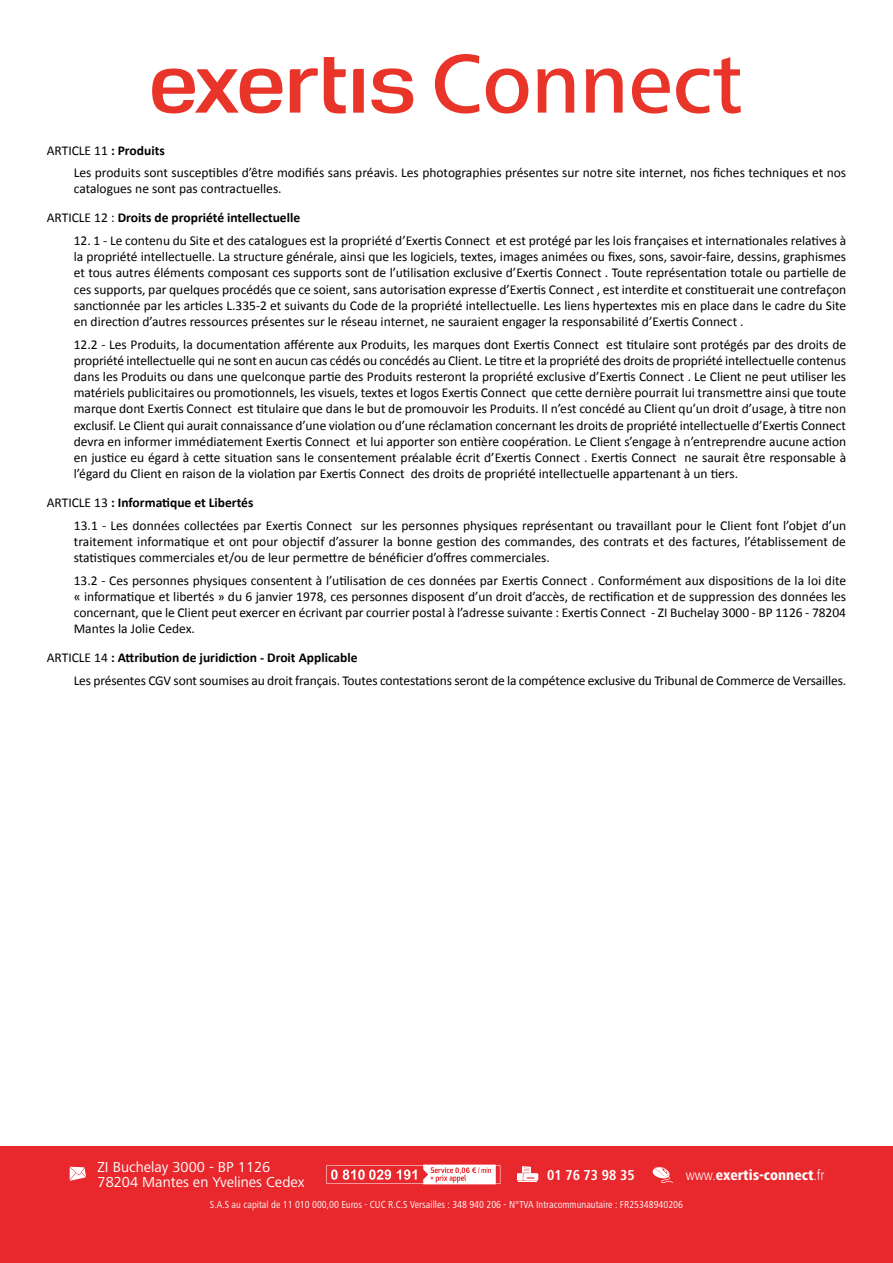
<style>
.page{position:relative;width:893px;height:1263px;background:#fff}
.page>*{position:absolute;margin:0;border:0;box-sizing:border-box;transform-origin:0 0}
.t1{font:15px/15px "Frutiger Next LT";color:#fff}
.t2{font:800 condensed 15px "Frutiger Next LT";color:#fff}
.t3{font:700 condensed 15px "Frutiger Next LT";color:#fff}
.t4{font:13.5px/16.2px "Calibri";color:#000001}
.t5{font:condensed 10.5px "Frutiger Next LT";color:#fff}
.s1{font-weight:700}
.s2{font-weight:300}
</style>
<div class="page">
<div style="left:0;top:1146px;width:893px;height:117px;background:#e9282d"></div>
<svg style="left:326px;top:1164px;width:174px;height:20px"></svg>
<svg style="left:152px;top:57px;width:261px;height:57px"></svg>
<svg style="left:435px;top:54px;width:45px;height:60px"></svg>
<svg style="left:486px;top:68px;width:42px;height:46px"></svg>
<svg style="left:537px;top:68px;width:37px;height:45px"></svg>
<svg style="left:586px;top:68px;width:37px;height:45px"></svg>
<svg style="left:632px;top:68px;width:38px;height:46px"></svg>
<svg style="left:676px;top:57px;width:65px;height:57px"></svg>
<svg style="left:517px;top:1166px;width:21px;height:16px"></svg>
<svg style="left:652px;top:1167px;width:21px;height:16px"></svg>
<svg style="left:70px;top:1167px;width:16px;height:14px"></svg>
<p class="t4" style="left:74px;top:139px;width:774px;line-height:22.5px;text-indent:-27px">ARTICLE 11 <span class="s1">: Produits<br></span>Les produits sont susceptibles d’être modifiés sans préavis. Les photographies présentes sur notre site internet, nos fiches techniques et nos</p>
<p class="t4" style="left:47px;top:175px;width:255px;line-height:29px;text-indent:27px">catalogues ne sont pas contractuelles.<br>ARTICLE 12 : <span class="s1">Droits de propriété intellectuelle</span></p>
<p class="t4" style="left:74px;top:232px;width:774px;text-align:justify">12. 1 - Le contenu du Site et des catalogues est la propriété d’Exertis Connect et est protégé par les lois françaises et internationales relatives à la propriété intellectuelle. La structure générale, ainsi que les logiciels, textes, images animées ou fixes, sons, savoir-faire, dessins, graphismes et tous autres éléments composant ces supports sont de l’utilisation exclusive d’Exertis Connect . Toute représentation totale ou partielle de ces supports, par quelques procédés que ce soient, sans autorisation expresse d’Exertis Connect , est interdite et constituerait une contrefaçon sanctionnée par les articles L.335-2 et suivants du Code de la propriété intellectuelle. Les liens hypertextes mis en place dans le cadre du Site en direction d’autres ressources présentes sur le réseau internet, ne sauraient engager la responsabilité d’Exertis Connect .</p>
<p class="t4" style="left:74px;top:336px;width:774px;text-align:justify">12.2 - Les Produits, la documentation afférente aux Produits, les marques dont Exertis Connect est titulaire sont protégés par des droits de propriété intellectuelle qui ne sont en aucun cas cédés ou concédés au Client. Le titre et la propriété des droits de propriété intellectuelle contenus dans les Produits ou dans une quelconque partie des Produits resteront la propriété exclusive d’Exertis Connect . Le Client ne peut utiliser les matériels publicitaires ou promotionnels, les visuels, textes et logos Exertis Connect que cette dernière pourrait lui transmettre ainsi que toute marque dont Exertis Connect est titulaire que dans le but de promouvoir les Produits. Il n’est concédé au Client qu’un droit d’usage, à titre non exclusif. Le Client qui aurait connaissance d’une violation ou d’une réclamation concernant les droits de propriété intellectuelle d’Exertis Connect devra en informer immédiatement Exertis Connect et lui apporter son entière coopération. Le Client s’engage à n’entreprendre aucune action en justice eu égard à cette situation sans le consentement préalable écrit d’Exertis Connect . Exertis Connect ne saurait être responsable à l’égard du Client en raison de la violation par Exertis Connect des droits de propriété intellectuelle appartenant à un tiers.</p>
<p class="t4" style="left:74px;top:491px;width:774px;line-height:22.5px;text-indent:-27px">ARTICLE 13 <span class="s1">: Informatique et Libertés<br></span>13.1 - Les données collectées par Exertis Connect sur les personnes physiques représentant ou travaillant pour le Client font l’objet d’un</p>
<p class="t4" style="left:74px;top:533px;width:774px">traitement informatique et ont pour objectif d’assurer la bonne gestion des commandes, des contrats et des factures, l’établissement de statistiques commerciales et/ou de leur permettre de bénéficier d’offres commerciales.</p>
<p class="t4" style="left:74px;top:572px;width:774px;text-align:justify">13.2 - Ces personnes physiques consentent à l’utilisation de ces données par Exertis Connect . Conformément aux dispositions de la loi dite « informatique et libertés » du 6 janvier 1978, ces personnes disposent d’un droit d’accès, de rectification et de suppression des données les concernant, que le Client peut exercer en écrivant par courrier postal à l’adresse suivante : Exertis Connect - ZI Buchelay 3000 - BP 1126 - 78204<br>Mantes la Jolie Cedex.</p>
<p class="t4" style="left:74px;top:647px;width:774px;line-height:22.5px;text-indent:-27px">ARTICLE 14 <span class="s1">: Attribution de juridiction - Droit Applicable<br></span>Les présentes CGV sont soumises au droit français. Toutes contestations seront de la compétence exclusive du Tribunal de Commerce de Versailles.</p>
<p class="t1" style="left:98px;top:1160px;width:209px">ZI Buchelay 3000 - BP 1126<br>78204 Mantes en Yvelines Cedex</p>
<p class="t3" style="left:547px;top:1166px;width:89px">01 76 73 98 35</p>
<p class="t2" style="left:686px;top:1166px;width:140px"><span class="s2">www.</span>exertis-connect<span class="s2">.fr</span></p>
<p class="t5" style="left:210px;top:1199px;width:475px">S.A.S au capital de 11 010 000,00 Euros - CUC R.C.S Versailles : 348 940 206 - N°TVA Intracommunautaire : FR25348940206</p>
</div>
